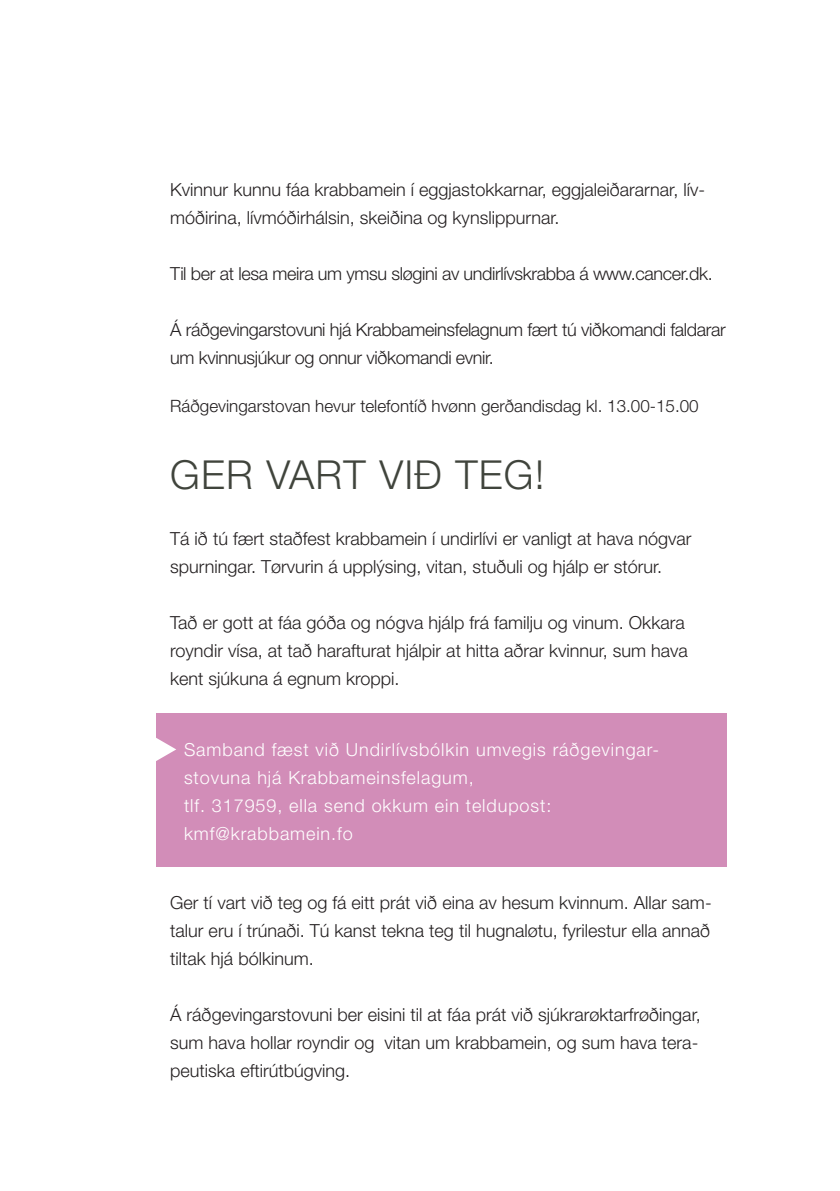
<style>
.page{position:relative;width:840px;height:1191px;background:#fff}
.page>*{position:absolute;margin:0;border:0;box-sizing:border-box;transform-origin:0 0}
.t1{font:300 40px "Helvetica Neue";letter-spacing:.03em;color:#40443c}
.t2{font:300 18px/28px "Helvetica Neue";color:#231f20}
.t3{font:300 18px/28px "Helvetica Neue";letter-spacing:-.02em;color:#231f20}
.t4{font:300 18px/28px "Helvetica Neue";letter-spacing:.05em;color:#fff}
.t5{font:300 17px "Helvetica Neue";color:#231f20}
</style>
<div class="page">
<div style="left:156px;top:713px;width:570px;height:153px;background:#d28db8"></div>
<p class="t2" style="left:170px;top:176px;width:536px">Kvinnur kunnu fáa krabbamein í eggjastokkarnar, eggjaleiðararnar, lív&shy;móðirina, lívmóðirhálsin, skeiðina og kynslippurnar.</p>
<p class="t3" style="left:170px;top:260px;width:543px">Til ber at lesa meira um ymsu sløgini av undirlívskrabba á www.cancer.dk.</p>
<p class="t3" style="left:170px;top:316px;width:556px">Á ráðgevingarstovuni hjá Krabbameinsfelagnum fært tú viðkomandi faldarar um kvinnusjúkur og onnur viðkomandi evnir.</p>
<p class="t5" style="left:170px;top:396px;width:529px">Ráðgevingarstovan hevur telefontíð hvønn gerðandisdag kl. 13.00-15.00</p>
<h1 class="t1" style="left:170px;top:450px;width:375px">GER VART VIÐ TEG!</h1>
<p class="t2" style="left:170px;top:524px;width:522px">Tá ið tú fært staðfest krabbamein í undirlívi er vanligt at hava nógvar spurningar. Tørvurin á upplýsing, vitan, stuðuli og hjálp er stórur.</p>
<p class="t2" style="left:170px;top:608px;width:519px">Tað er gott at fáa góða og nógva hjálp frá familju og vinum. Okkara royndir vísa, at tað harafturat hjálpir at hitta aðrar kvinnur, sum hava kent sjúkuna á egnum kroppi.</p>
<p class="t4" style="left:184px;top:735px;width:476px">Samband fæst við Undirlívsbólkin umvegis ráðgevingar&shy;stovuna hjá Krabbameinsfelagum,<br>tlf. 317959, ella send okkum ein teldupost: kmf@krabbamein.fo</p>
<p class="t2" style="left:170px;top:888px;width:542px;text-align:justify">Ger tí vart við teg og fá eitt prát við eina av hesum kvinnum. Allar sam&shy;talur eru í trúnaði. Tú kanst tekna teg til hugnaløtu, fyrilestur ella annað tiltak hjá bólkinum.</p>
<p class="t2" style="left:170px;top:1000px;width:531px">Á ráðgevingarstovuni ber eisini til at fáa prát við sjúkrarøktarfrøðingar, sum hava hollar royndir og vitan um krabbamein, og sum hava tera&shy;peutiska eftirútbúgving.</p>
</div>
